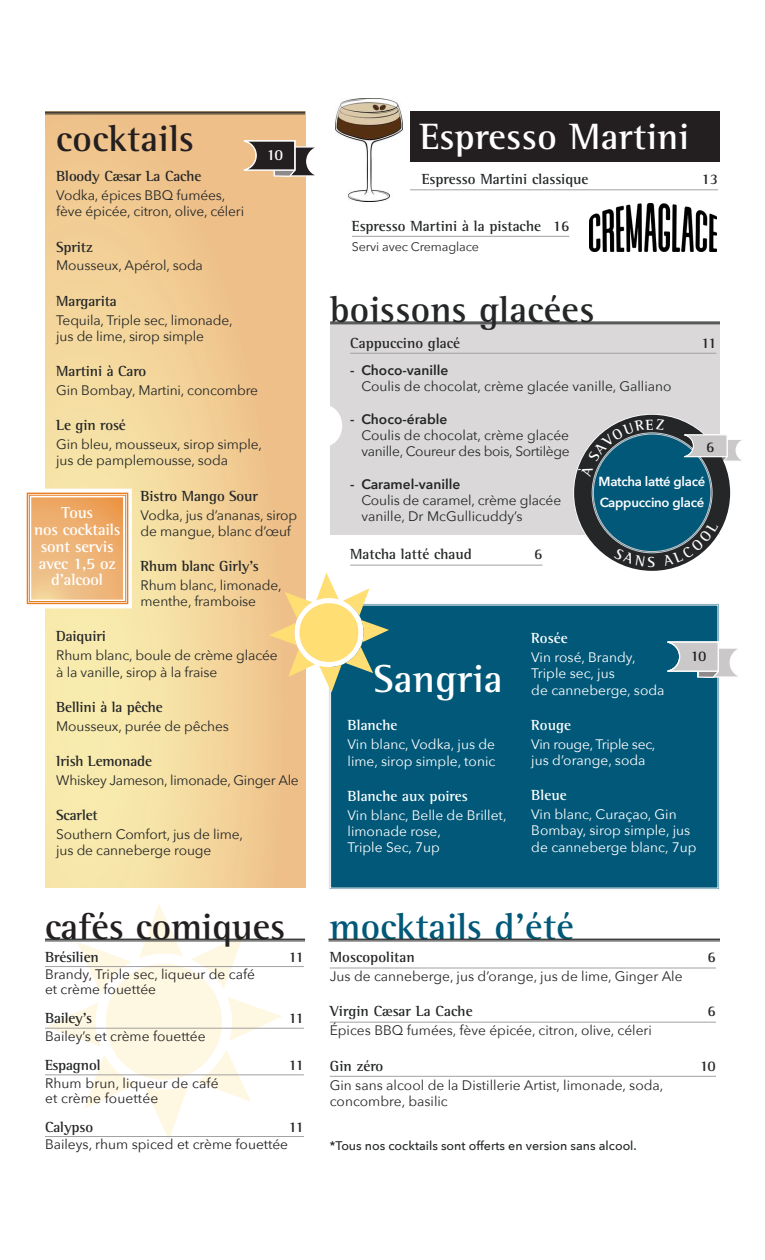
<style>
.page{position:relative;width:765px;height:1260px;background:#fff}
.page>*{position:absolute;margin:0;border:0;box-sizing:border-box;transform-origin:0 0}
.t1{font:700 40px "Rotis Semi Serif";letter-spacing:.01em;color:#fff}
.GRAND_TITRE{font:700 37.5px "Rotis Semi Serif";color:#231f20}
.t2{font:700 37.5px "Rotis Semi Serif";letter-spacing:.01em;color:#fff}
.t3{font:700 37.5px "Rotis Semi Serif";letter-spacing:.01em;color:#242627}
.GRAND_TITRE-2{font:700 37.5px "Rotis Semi Serif";letter-spacing:.01em;color:#015878}
.titre{font:700 16.38px/16.8px "Rotis Semi Serif";letter-spacing:-.01em;color:#fff;text-align:center}
.description{font:700 15.62px "Rotis Semi Serif";color:#fff}
.titre-2{font:700 15px "Rotis Semi Serif";letter-spacing:-.01em;color:#242627}
.t4{font:700 15px "Rotis Semi Serif";color:#fff}
.description-2{font:700 15px "Rotis Semi Serif";color:#231f20}
.t5{font:13.75px/16.2px "Avenir Next";letter-spacing:-.01em;color:#242627}
.t6{font:13.75px/16.2px "Avenir Next";color:#fff}
.t7{font:13.75px/15px "Avenir Next";color:#231f20}
.t8{font:13.75px/16.2px "Avenir Next";letter-spacing:-.02em;color:#fff}
.t9{font:600 13.75px "Avenir Next";color:#242627}
.t10{font:600 13.12px "Avenir Next";letter-spacing:-.02em;color:#fff}
.t11{font:500 12.5px "Avenir Next";color:#242627}
.t12{font:12.5px "Avenir Next";letter-spacing:-.01em;color:#242627}
.s1{font-weight:600}
</style>
<div class="page">
<div style="left:366px;top:112px;width:354px;height:50px;background:#231f20"></div>
<svg style="left:45px;top:113px;width:260px;height:775px;background:#f2d299"></svg>
<svg style="left:46px;top:904px;width:236px;height:235px"></svg>
<div style="left:330px;top:324px;width:390px;height:211px;background:#dad8d8"></div>
<svg style="left:330px;top:406px;width:12px;height:39px"></svg>
<hr style="left:330px;top:322px;width:390px;height:1px;background:#242627">
<hr style="left:330px;top:324px;width:390px;height:1px;background:#242627">
<hr style="left:330px;top:968px;width:386px;height:1px;background:#a3a1a1">
<hr style="left:330px;top:1022px;width:386px;height:1px;background:#a3a1a1">
<hr style="left:330px;top:1076px;width:386px;height:1px;background:#a3a1a1">
<hr style="left:352px;top:189px;width:366px;height:1px;background:#a3a1a1">
<hr style="left:352px;top:236px;width:217px;height:1px;background:#a3a1a1">
<hr style="left:328px;top:939px;width:392px;height:1px;background:#242627">
<hr style="left:328px;top:941px;width:392px;height:1px;background:#242627">
<hr style="left:45px;top:939px;width:260px;height:1px;background:#242627">
<hr style="left:45px;top:941px;width:260px;height:1px;background:#242627">
<hr style="left:350px;top:353px;width:366px;height:1px;background:#a3a1a1">
<hr style="left:350px;top:565px;width:193px;height:1px;background:#a3a1a1">
<div style="left:583px;top:424px;width:138px;height:138px;background:#015878;border-radius:50%"></div>
<div style="left:574px;top:415px;width:156px;height:156px;border:18px solid #242627;border-radius:50%"></div>
<svg style="left:684px;top:434px;width:58px;height:28px"></svg>
<div style="left:329px;top:604px;width:390px;height:285px;background:#015878"></div>
<svg style="left:269px;top:573px;width:120px;height:120px"></svg>
<svg style="left:666px;top:641px;width:72px;height:38px"></svg>
<hr style="left:45px;top:966px;width:259px;height:1px;background:#a3a1a1">
<hr style="left:45px;top:1028px;width:259px;height:1px;background:#a3a1a1">
<hr style="left:45px;top:1075px;width:259px;height:1px;background:#a3a1a1">
<hr style="left:45px;top:1136px;width:259px;height:1px;background:#a3a1a1">
<div style="left:330px;top:97px;width:79px;height:104px;background:#fff"></div>
<img style="left:336px;top:99px;width:66px;height:102px">
<img style="left:589px;top:203px;width:128px;height:48px">
<hr style="left:45px;top:112px;width:260px;height:1px;background:#242627">
<hr style="left:45px;top:114px;width:260px;height:1px;background:#242627">
<svg style="left:243px;top:140px;width:72px;height:38px;background:#82756a"></svg>
<svg style="left:26px;top:492px;width:103px;height:113px;background:#eeb479"></svg>
<div style="left:29px;top:495px;width:97px;height:107px;border:1px solid #ea7f22"></div>
<svg style="left:577px;top:419px;width:87px;height:58px"></svg>
<svg style="left:614px;top:548px;width:41px;height:19px"></svg>
<svg style="left:663px;top:522px;width:55px;height:44px"></svg>
<p class="GRAND_TITRE" style="left:56px;top:116px;width:139px">cocktails</p>
<p class="t2" style="left:420px;top:114px;width:271px">Espresso Martini</p>
<p class="titre-2" style="left:56px;top:167px;width:147px">Bloody Cæsar La Cache</p>
<p class="t5" style="left:56px;top:187px;width:189px">Vodka, épices BBQ fumées, fève épicée, citron, olive, céleri</p>
<p class="titre-2" style="left:56px;top:238px;width:38px">Spritz</p>
<p class="t5" style="left:56px;top:257px;width:148px">Mousseux, Apérol, soda</p>
<p class="titre-2" style="left:56px;top:292px;width:62px">Margarita</p>
<p class="t5" style="left:56px;top:311px;width:178px">Tequila, Triple sec, limonade, jus de lime, sirop simple</p>
<p class="titre-2" style="left:56px;top:362px;width:92px">Martini à Caro</p>
<p class="t5" style="left:56px;top:382px;width:203px">Gin Bombay, Martini, concombre</p>
<p class="titre-2" style="left:56px;top:416px;width:71px">Le gin rosé</p>
<p class="t5" style="left:56px;top:436px;width:207px">Gin bleu, mousseux, sirop simple, jus de pamplemousse, soda</p>
<p class="titre-2" style="left:141px;top:487px;width:119px">Bistro Mango Sour</p>
<p class="t5" style="left:141px;top:506px;width:158px">Vodka, jus d’ananas, sirop de mangue, blanc d’œuf</p>
<p class="titre-2" style="left:141px;top:557px;width:120px">Rhum blanc Girly’s</p>
<p class="t5" style="left:141px;top:577px;width:143px">Rhum blanc, limonade, menthe, framboise</p>
<p class="titre-2" style="left:56px;top:627px;width:51px">Daiquiri</p>
<p class="t5" style="left:56px;top:647px;width:223px">Rhum blanc, boule de crème glacée à la vanille, sirop à la fraise</p>
<p class="titre-2" style="left:56px;top:698px;width:108px">Bellini à la pêche</p>
<p class="t5" style="left:56px;top:717px;width:174px">Mousseux, purée de pêches</p>
<p class="titre-2" style="left:56px;top:752px;width:97px">Irish Lemonade</p>
<p class="t5" style="left:56px;top:771px;width:244px">Whiskey Jameson, limonade, Ginger Ale</p>
<p class="titre-2" style="left:56px;top:806px;width:43px">Scarlet</p>
<p class="t5" style="left:56px;top:826px;width:188px">Southern Comfort, jus de lime, jus de canneberge rouge</p>
<p class="description" style="left:267px;top:146px;width:18px">10</p>
<p class="titre-2" style="left:422px;top:170px;width:168px">Espresso Martini classique</p>
<p class="titre-2" style="left:701px;top:170px;width:18px">13</p>
<p class="titre-2" style="left:352px;top:217px;width:219px">Espresso Martini à la pistache 16</p>
<p class="t12" style="left:352px;top:236px;width:129px">Servi avec Cremaglace</p>
<p class="t3" style="left:330px;top:287px;width:266px">boissons glacées</p>
<p class="titre-2" style="left:350px;top:334px;width:112px">Cappuccino glacé</p>
<p class="titre-2" style="left:701px;top:334px;width:17px">11</p>
<p class="t9" style="left:350px;top:358px;width:100px">- Choco-vanille</p>
<p class="t5" style="left:361px;top:378px;width:312px">Coulis de chocolat, crème glacée vanille, Galliano</p>
<p class="t5" style="left:361px;top:410px;width:210px;text-indent:-11px"><span class="s1">- Choco-érable<br></span>Coulis de chocolat, crème glacée vanille, Coureur des bois, Sortilège</p>
<p class="t9" style="left:350px;top:472px;width:112px">- Caramel-vanille</p>
<p class="t5" style="left:361px;top:492px;width:201px">Coulis de caramel, crème glacée vanille, Dr McGullicuddy’s</p>
<p class="titre-2" style="left:350px;top:545px;width:123px">Matcha latté chaud</p>
<p class="titre-2" style="left:534px;top:545px;width:10px">6</p>
<p class="description-2" style="left:706px;top:438px;width:10px">6</p>
<p class="t10" style="left:599px;top:470px;width:108px">Matcha latté glacé</p>
<p class="t10" style="left:600px;top:491px;width:106px">Cappuccino glacé</p>
<p class="titre" style="left:61px;top:504px;width:33px">Tous</p>
<p class="titre" style="left:34px;top:521px;width:88px">nos cocktails sont servis avec 1,5 oz d’alcool</p>
<p class="t4" style="left:531px;top:629px;width:38px">Rosée</p>
<p class="t6" style="left:531px;top:649px;width:135px">Vin rosé, Brandy,<br>Triple sec, jus<br>de canneberge, soda</p>
<p class="t4" style="left:531px;top:716px;width:41px">Rouge</p>
<p class="t8" style="left:531px;top:735px;width:126px">Vin rouge, Triple sec, jus d’orange, soda</p>
<p class="t4" style="left:531px;top:786px;width:37px">Bleue</p>
<p class="t6" style="left:531px;top:806px;width:167px">Vin blanc, Curaçao, Gin<br>Bombay, sirop simple, jus de canneberge blanc, 7up</p>
<p class="description-2" style="left:690px;top:647px;width:17px">10</p>
<p class="t1" style="left:374px;top:655px;width:131px">Sangria</p>
<p class="t4" style="left:348px;top:716px;width:51px">Blanche</p>
<p class="t6" style="left:348px;top:736px;width:149px">Vin blanc, Vodka, jus de lime, sirop simple, tonic</p>
<p class="t4" style="left:348px;top:787px;width:122px">Blanche aux poires</p>
<p class="t6" style="left:348px;top:806px;width:160px">Vin blanc, Belle de Brillet, limonade rose,<br>Triple Sec, 7up</p>
<p class="GRAND_TITRE" style="left:45px;top:904px;width:242px">cafés comiques</p>
<p class="titre-2" style="left:45px;top:948px;width:55px">Brésilien</p>
<p class="titre-2" style="left:289px;top:948px;width:17px">11</p>
<p class="t7" style="left:45px;top:967px;width:212px">Brandy, Triple sec, liqueur de café et crème fouettée</p>
<p class="titre-2" style="left:45px;top:1009px;width:49px">Bailey’s</p>
<p class="titre-2" style="left:289px;top:1009px;width:17px">11</p>
<p class="t7" style="left:45px;top:1028px;width:162px">Bailey’s et crème fouettée</p>
<p class="titre-2" style="left:45px;top:1056px;width:57px">Espagnol</p>
<p class="titre-2" style="left:289px;top:1056px;width:17px">11</p>
<p class="t7" style="left:45px;top:1075px;width:175px">Rhum brun, liqueur de café et crème fouettée</p>
<p class="titre-2" style="left:45px;top:1118px;width:50px">Calypso</p>
<p class="titre-2" style="left:289px;top:1118px;width:17px">11</p>
<p class="t7" style="left:45px;top:1137px;width:245px">Baileys, rhum spiced et crème fouettée</p>
<p class="GRAND_TITRE-2" style="left:330px;top:904px;width:246px">mocktails d’été</p>
<p class="titre-2" style="left:330px;top:948px;width:87px">Moscopolitan</p>
<p class="titre-2" style="left:708px;top:948px;width:10px">6</p>
<p class="t5" style="left:330px;top:968px;width:354px">Jus de canneberge, jus d’orange, jus de lime, Ginger Ale</p>
<p class="titre-2" style="left:330px;top:1002px;width:144px">Virgin Cæsar La Cache</p>
<p class="titre-2" style="left:708px;top:1002px;width:10px">6</p>
<p class="t5" style="left:330px;top:1022px;width:324px">Épices BBQ fumées, fève épicée, citron, olive, céleri</p>
<p class="titre-2" style="left:330px;top:1057px;width:55px">Gin zéro</p>
<p class="titre-2" style="left:700px;top:1057px;width:18px">10</p>
<p class="t5" style="left:330px;top:1076px;width:335px">Gin sans alcool de la Distillerie Artist, limonade, soda, concombre, basilic</p>
<p class="t11" style="left:330px;top:1135px;width:309px">*Tous nos cocktails sont offerts en version sans alcool.</p>
</div>
